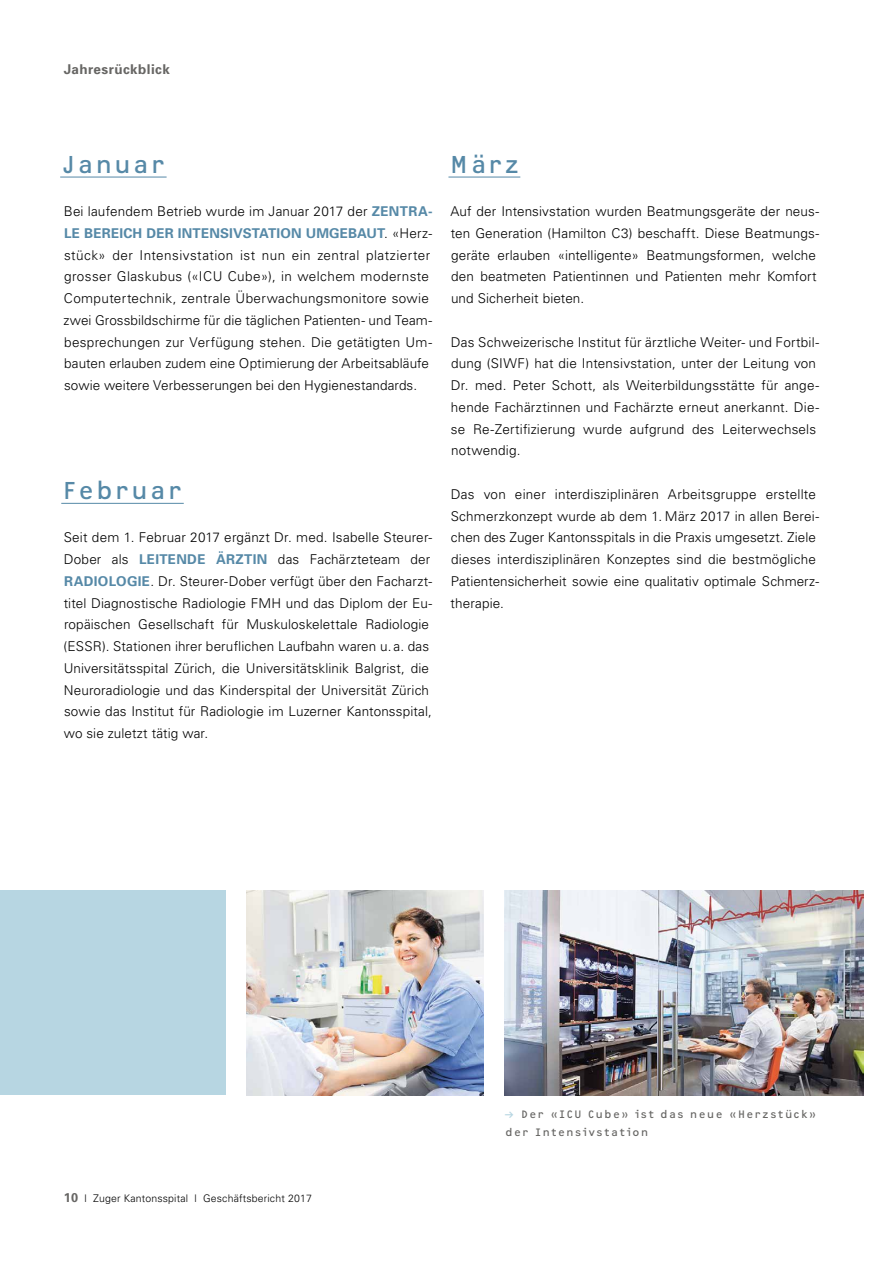
<style>
.page{position:relative;width:893px;height:1263px;background:#fff}
.page>*{position:absolute;margin:0;border:0;box-sizing:border-box;transform-origin:0 0}
.t1{font:25.5px "Vision";letter-spacing:-.02em;color:#5689a7}
.t2{font:300 13.5px/21.8px "Univers";letter-spacing:.01em;color:#000}
.t3{font:700 13.5px "Univers";letter-spacing:.03em;color:#676664}
.t4{font:11.25px/18px "Vision";letter-spacing:.02em;color:#676664}
.t5{font:300 10.5px "Univers";letter-spacing:.015em;color:#000}
.s1{font-weight:700;color:#5689a7}
.s2{font-weight:700;font-size:12.75px;color:#676664}
.s3{font-size:12px;color:#b7d6e2}
</style>
<div class="page">
<hr style="left:60px;top:177px;width:107px;height:1px;background:#5689a7">
<hr style="left:61px;top:503px;width:123px;height:1px;background:#5689a7">
<hr style="left:448px;top:177px;width:72px;height:1px;background:#5689a7">
<div style="left:0;top:890px;width:225px;height:205px;background:#b7d6e2"></div>
<hr style="left:892px;top:890px;width:1px;height:205px;background:#b7d6e2">
<img style="left:504px;top:890px;width:359px;height:205px">
<img style="left:246px;top:890px;width:237px;height:205px">
<p class="t3" style="left:64px;top:60px;width:108px">Jahresrückblick</p>
<h1 class="t1" style="left:60px;top:148px;width:108px">Januar</h1>
<p class="t2" style="left:63px;top:200px;width:371px">Bei laufendem Betrieb wurde im Januar 2017 der <span class="s1">ZENTRA-LE BEREICH DER INTENSIVSTATION UMGEBAUT</span>. «Herz&shy;stück» der Intensivstation ist nun ein zentral platzierter grosser Glaskubus («ICU Cube»), in welchem modernste Computertechnik, zentrale Überwachungsmonitore sowie zwei Grossbildschirme für die täglichen Patienten- und Team&shy;besprechungen zur Verfügung stehen. Die getätigten Um&shy;bauten erlauben zudem eine Optimierung der Arbeitsabläufe sowie weitere Verbesserungen bei den Hygienestandards.</p>
<h1 class="t1" style="left:61px;top:474px;width:124px">Februar</h1>
<p class="t2" style="left:63px;top:526px;width:370px">Seit dem 1. Februar 2017 ergänzt Dr. med. Isabelle Steurer-Dober als <span class="s1">LEITENDE ÄRZTIN</span> das Fachärzteteam der <span class="s1">RADIOLOGIE</span>. Dr. Steurer-Dober verfügt über den Facharzt&shy;titel Diagnostische Radiologie FMH und das Diplom der Eu&shy;ropäischen Gesellschaft für Muskuloskelettale Radiologie (ESSR). Stationen ihrer beruflichen Laufbahn waren u. a. das Universitätsspital Zürich, die Universitätsklinik Balgrist, die Neuroradiologie und das Kinderspital der Universität Zürich sowie das Institut für Radiologie im Luzerner Kantonsspital, wo sie zuletzt tätig war.</p>
<h1 class="t1" style="left:448px;top:148px;width:73px">März</h1>
<p class="t2" style="left:450px;top:200px;width:370px">Auf der Intensivstation wurden Beatmungsgeräte der neus&shy;ten Generation (Hamilton C3) beschafft. Diese Beatmungs&shy;geräte erlauben «intelligente» Beatmungsformen, welche den beatmeten Patientinnen und Patienten mehr Komfort und Sicherheit bieten.</p>
<p class="t2" style="left:451px;top:330px;width:370px">Das Schweizerische Institut für ärztliche Weiter- und Fortbil&shy;dung (SIWF) hat die Intensivstation, unter der Leitung von Dr. med. Peter Schott, als Weiterbildungsstätte für ange&shy;hende Fachärztinnen und Fachärzte erneut anerkannt. Die&shy;se Re-Zertifizierung wurde aufgrund des Leiterwechsels notwendig.</p>
<p class="t2" style="left:451px;top:483px;width:370px">Das von einer interdisziplinären Arbeitsgruppe erstellte Schmerzkonzept wurde ab dem 1. März 2017 in allen Berei&shy;chen des Zuger Kantonsspitals in die Praxis umgesetzt. Ziele dieses interdisziplinären Konzeptes sind die bestmögliche Patientensicherheit sowie eine qualitativ optimale Schmerz&shy;therapie.</p>
<p class="t5" style="left:64px;top:1192px;width:250px"><span class="s2">10</span> | Zuger Kantonsspital | Geschäftsbericht 2017</p>
<p class="t4" style="left:503px;top:1105px;width:315px"><span class="s3">≥</span> Der «ICU Cube» ist das neue «Herzstück» der Intensivstation</p>
</div>
